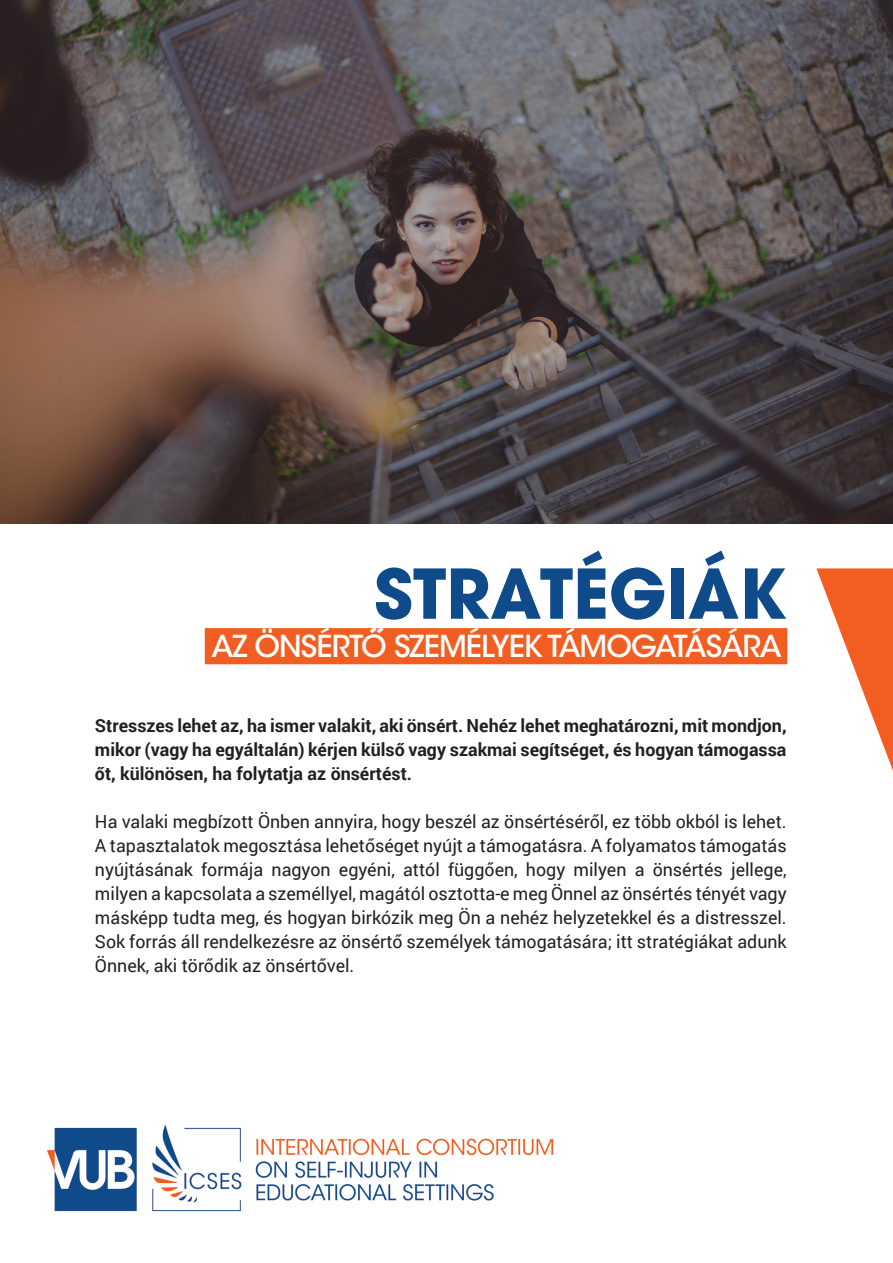
<style>
.page{position:relative;width:893px;height:1263px;background:#fff}
.page>*{position:absolute;margin:0;border:0;box-sizing:border-box;transform-origin:0 0}
.t1{font:700 67.95px "ITC Avant Garde Pro";color:#0f4b8b}
.t2{font:500 30.15px "ITC Avant Garde Std";letter-spacing:-.03em;color:#fff}
.t3{font:700 28.5px "ITC Avant Garde Std";color:#fff}
.t4{font:18px/24px "Roboto";color:#231f20;text-align:justify}
.t5{font:700 18px/24px "Roboto";color:#231f20;text-align:justify}
</style>
<div class="page">
<svg style="left:816px;top:568px;width:77px;height:203px"></svg>
<div style="left:205px;top:628px;width:582px;height:36px;background:#f25d21"></div>
<img style="left:0;top:0;width:893px;height:523px">
<img style="left:47px;top:1124px;width:507px;height:88px">
<h1 class="t1" style="left:374px;top:548px;width:414px">STRATÉGIÁK</h1>
<h2 class="t2" style="left:211px;top:627px;width:572px">AZ ÖNSÉRTO SZEMÉLYEK TÁMOGATÁSÁRA</h2>
<h3 class="t3" style="left:368px;top:622px;width:17px">˝</h3>
<p class="t5" style="left:95px;top:713px;width:693px">Stresszes lehet az, ha ismer valakit, aki önsért. Nehéz lehet meghatározni, mit mondjon, mikor (vagy ha egyáltalán) kérjen külső vagy szakmai segítséget, és hogyan támogassa őt, különösen, ha folytatja az önsértést.</p>
<p class="t4" style="left:95px;top:809px;width:693px">Ha valaki megbízott Önben annyira, hogy beszél az önsértéséről, ez több okból is lehet.<br>A tapasztalatok megosztása lehetőséget nyújt a támogatásra. A folyamatos támogatás nyújtásának formája nagyon egyéni, attól függően, hogy milyen a önsértés jellege, milyen a kapcsolata a személlyel, magától osztotta-e meg Önnel az önsértés tényét vagy másképp tudta meg, és hogyan birkózik meg Ön a nehéz helyzetekkel és a distresszel.<br>Sok forrás áll rendelkezésre az önsértő személyek támogatására; itt stratégiákat adunk Önnek, aki törődik az önsértővel.</p>
</div>
